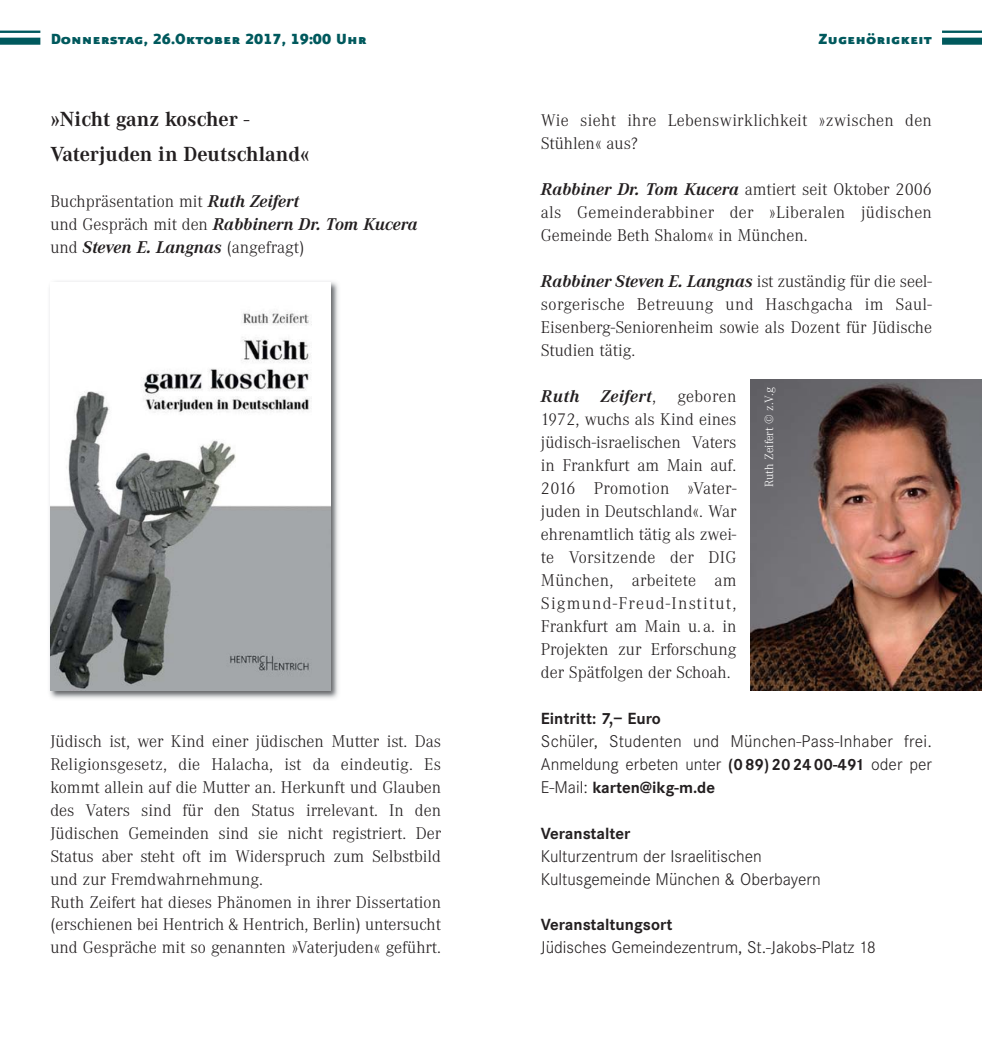
<style>
.page{position:relative;width:982px;height:1052px;background:#fff}
.page>*{position:absolute;margin:0;border:0;box-sizing:border-box;transform-origin:0 0}
.t1{font:700 21.18px/34.5px "Corporate A";color:#231f20}
.t2{font:300 17.68px/22.9px "Corporate A";color:#231f20;text-align:justify}
.t3{font:300 17.68px/22.9px "Corporate S";color:#231f20}
.t4{font:300 17.68px/22.9px "Corporate A";letter-spacing:.02em;color:#231f20}
.t5{font:17.68px "Eureka Sans Black Caps";color:#00595d}
.t6{font:700 16.8px "Corporate S";color:#231f20}
.t7{font:300 12.42px "Corporate A";color:#fff}
.s1{font-weight:700;font-style:italic}
.s2{font-weight:700;font-size:16.8px}
.s3{font-weight:300;font-size:17.68px}
</style>
<div class="page">
<hr style="left:942px;top:31px;width:40px;height:2px;background:#00595d">
<div style="left:942px;top:38px;width:40px;height:7px;background:#00595d"></div>
<hr style="left:0;top:31px;width:40px;height:2px;background:#00595d">
<div style="left:0;top:38px;width:40px;height:7px;background:#00595d"></div>
<img style="left:49px;top:281px;width:290px;height:418px">
<img style="left:50px;top:282px;width:281px;height:409px">
<img style="left:751px;top:379px;width:231px;height:311px">
<p class="t5" style="left:50px;top:28px;width:318px">Donnerstag, 26.Oktober 2017, 19:00 Uhr</p>
<p class="t1" style="left:50px;top:104px;width:261px">»Nicht ganz koscher -<br>Vaterjuden in Deutschland«</p>
<p class="t2" style="left:50px;top:191px;width:369px;text-align:left">Buchpräsentation mit <span class="s1">Ruth Zeifert<br></span>und Gespräch mit den <span class="s1">Rabbinern Dr. Tom Kucera </span>und <span class="s1">Steven E. Langnas</span> (angefragt)</p>
<p class="t2" style="left:50px;top:731px;width:392px;text-align:left">Jüdisch ist, wer Kind einer jüdischen Mutter ist. Das Religionsgesetz, die Halacha, ist da eindeutig. Es kommt allein auf die Mutter an. Herkunft und Glauben des Vaters sind für den Status irrelevant. In den Jüdischen Gemeinden sind sie nicht registriert. Der Status aber steht oft im Widerspruch zum Selbstbild und zur Fremdwahrnehmung.<br>Ruth Zeifert hat dieses Phänomen in ihrer Dissertation (erschienen bei Hentrich &amp; Hentrich, Berlin) untersucht und Gespräche mit so genannten »Vaterjuden« geführt.</p>
<p class="t5" style="left:819px;top:28px;width:115px">Zugehörigkeit</p>
<p class="t4" style="left:541px;top:111px;width:392px">Wie sieht ihre Lebenswirklichkeit »zwischen den<br>Stühlen« aus?</p>
<p class="t2" style="left:541px;top:180px;width:393px"><span class="s1">Rabbiner Dr. Tom Kucera</span> amtiert seit Oktober 2006 als Gemeinderabbiner der »Liberalen jüdischen Gemeinde Beth Shalom« in München.</p>
<p class="t2" style="left:541px;top:271px;width:393px"><span class="s1">Rabbiner Steven E. Langnas</span> ist zuständig für die seel&shy;sorgerische Betreuung und Haschgacha im Saul-Eisenberg-Seniorenheim sowie als Dozent für Jüdische Studien tätig.</p>
<p class="t2" style="left:541px;top:386px;width:197px"><span class="s1">Ruth Zeifert</span>, geboren 1972, wuchs als Kind eines jüdisch-israelischen Vaters in Frankfurt am Main auf.<br>2016 Promotion »Vater - juden in Deutschland«. War ehrenamtlich tätig als zwei&shy;te Vorsitzende der DIG München, arbeitete am Sigmund-Freud-Institut, Frankfurt am Main u. a. in Projekten zur Erforschung der Spätfolgen der Schoah.</p>
<p class="t6" style="left:541px;top:712px;width:122px">Eintritt: 7,– Euro</p>
<p class="t3" style="left:541px;top:731px;width:393px">Schüler, Studenten und München-Pass-Inhaber frei.<br>Anmeldung erbeten unter <span class="s2">(0 89) 20 24 00-491</span> oder per</p>
<p class="t6" style="left:541px;top:780px;width:176px"><span class="s3">E-Mail:</span> karten@ikg-m.de</p>
<p class="t6" style="left:541px;top:826px;width:91px">Veranstalter</p>
<p class="t3" style="left:541px;top:846px;width:281px">Kulturzentrum der Israelitischen<br>Kultus gemeinde München &amp; Oberbayern</p>
<p class="t6" style="left:541px;top:918px;width:133px">Veranstaltungsort</p>
<p class="t3" style="left:541px;top:938px;width:337px">Jüdisches Gemeindezentrum, St.-Jakobs-Platz 18</p>
<p class="t7" style="left:764px;top:487px;width:101px;rotate:-90deg">Ruth Zeifert © z.V.g</p>
</div>
